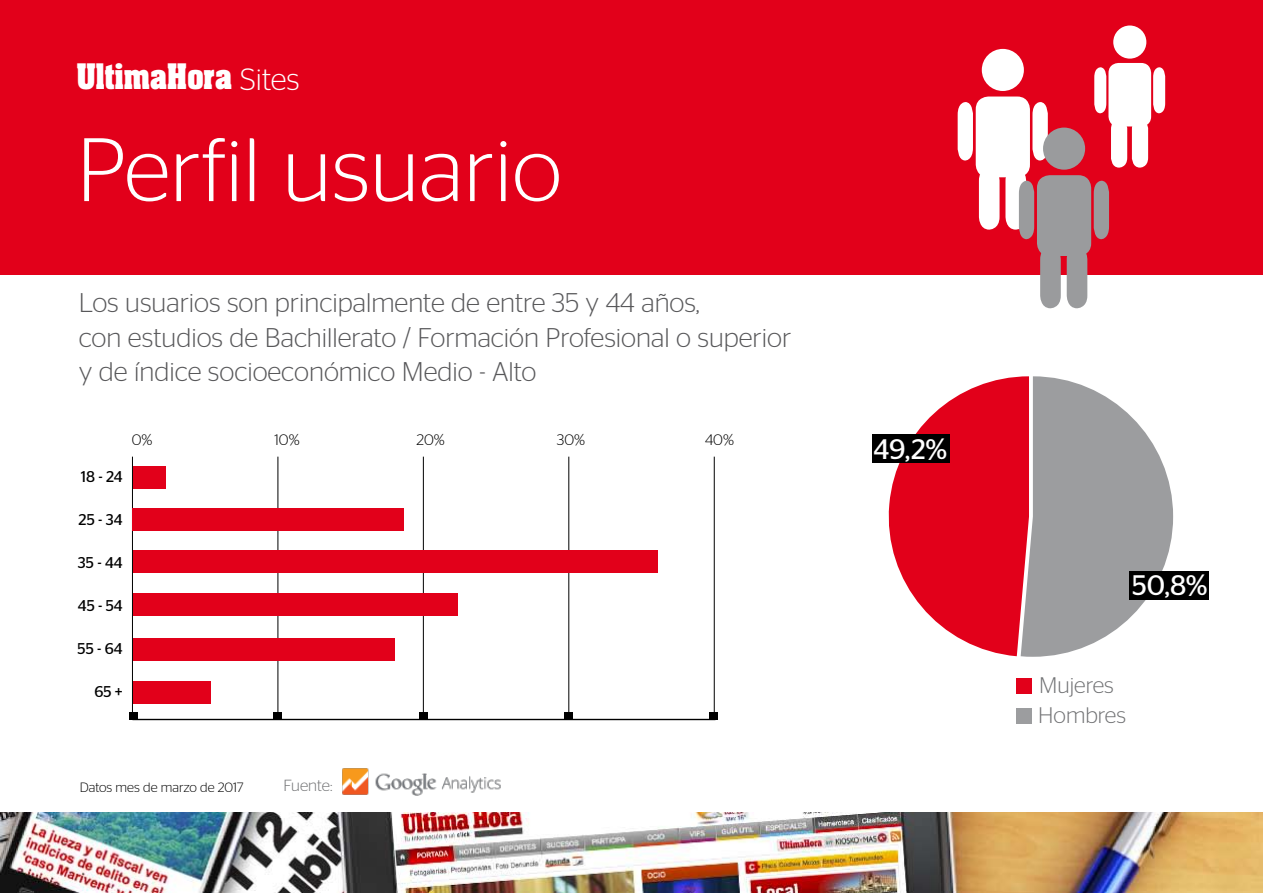
<style>
.page{position:relative;width:1263px;height:893px;background:#fff}
.page>*{position:absolute;margin:0;border:0;box-sizing:border-box;transform-origin:0 0}
.t1{font:300 89.85px "Stag Sans";color:#fff}
.t2{font:700 30px "Aachen Std";color:#fff;scale:.88 1}
.t3{font:28.2px "Stag Sans";color:#fff}
.t4{font:300 27px/34.5px "Stag Sans";color:#58585a}
.t5{font:300 22.5px "Stag Sans";color:#707173}
.t6{font:300 16.05px "Stag Sans";color:#707173}
.t7{font:15.6px "Stag Sans";color:#000}
.t8{font:300 15.15px "Stag Sans";color:#000}
.t9{font:300 13.5px "Stag Sans";color:#000}
.s1{font-family:"Stag Sans";font-weight:300;font-size:30.75px}
</style>
<div class="page">
<div style="left:0;top:0;width:1263px;height:275px;background:#e2001a"></div>
<svg style="left:882px;top:376px;width:291px;height:281px"></svg>
<div style="left:1016px;top:678px;width:16px;height:16px;background:#e2001a"></div>
<div style="left:1016px;top:708px;width:16px;height:16px;background:#9c9d9f"></div>
<hr style="left:132px;top:719px;width:583px;height:1px;background:#000">
<hr style="left:132px;top:457px;width:1px;height:258px;background:#000">
<hr style="left:278px;top:457px;width:1px;height:258px;background:#000">
<hr style="left:423px;top:457px;width:1px;height:258px;background:#000">
<hr style="left:568px;top:457px;width:1px;height:258px;background:#000">
<hr style="left:714px;top:457px;width:1px;height:258px;background:#000">
<div style="left:133px;top:550px;width:524px;height:23px;background:#e2001a"></div>
<div style="left:133px;top:681px;width:77px;height:23px;background:#e2001a"></div>
<div style="left:133px;top:508px;width:271px;height:23px;background:#e2001a"></div>
<div style="left:133px;top:638px;width:261px;height:23px;background:#e2001a"></div>
<div style="left:133px;top:466px;width:33px;height:23px;background:#e2001a"></div>
<div style="left:133px;top:593px;width:324px;height:23px;background:#e2001a"></div>
<div style="left:976px;top:97px;width:54px;height:80px;background:#fff;border-radius:13px"></div>
<svg style="left:979px;top:173px;width:20px;height:57px"></svg>
<svg style="left:1032px;top:102px;width:16px;height:59px"></svg>
<svg style="left:958px;top:102px;width:15px;height:59px"></svg>
<div style="left:982px;top:49px;width:42px;height:42px;background:#fff;border-radius:50%"></div>
<div style="left:1108px;top:63px;width:43px;height:63px;background:#fff;border-radius:10px"></div>
<svg style="left:1111px;top:123px;width:37px;height:45px"></svg>
<svg style="left:1153px;top:67px;width:12px;height:46px"></svg>
<svg style="left:1094px;top:67px;width:12px;height:46px"></svg>
<div style="left:1113px;top:26px;width:33px;height:33px;background:#fff;border-radius:50%"></div>
<div style="left:1037px;top:175px;width:54px;height:81px;background:#9a9b9d;border-radius:13px"></div>
<svg style="left:1040px;top:252px;width:21px;height:56px"></svg>
<svg style="left:1067px;top:253px;width:20px;height:55px"></svg>
<svg style="left:1094px;top:181px;width:15px;height:58px"></svg>
<svg style="left:1005px;top:168px;width:29px;height:71px"></svg>
<div style="left:1043px;top:128px;width:42px;height:42px;background:#9a9b9d;border-radius:50%"></div>
<img style="left:342px;top:768px;width:159px;height:28px">
<img style="left:0;top:813px;width:1263px;height:80px">
<div style="left:872px;top:435px;width:78px;height:28px;background:#000"></div>
<div style="left:1130px;top:571px;width:79px;height:28px;background:#000"></div>
<div style="left:709px;top:713px;width:9px;height:7px;background:#000"></div>
<div style="left:565px;top:713px;width:8px;height:7px;background:#000"></div>
<div style="left:419px;top:713px;width:8px;height:7px;background:#000"></div>
<div style="left:273px;top:713px;width:9px;height:7px;background:#000"></div>
<div style="left:129px;top:713px;width:8px;height:7px;background:#000"></div>
<p class="t2" style="left:77px;top:55px;width:255px">UltimaHora <span class="s1">Sites</span></p>
<h1 class="t1" style="left:77px;top:120px;width:487px">Perfil usuario</h1>
<p class="t4" style="left:79px;top:285px;width:714px">Los usuarios son principalmente de entre 35 y 44 años,<br>con estudios de Bachillerato / Formación Profesional o superior y de índice socioeconómico Medio - Alto</p>
<p class="t8" style="left:132px;top:431px;width:22px">0%</p>
<p class="t8" style="left:274px;top:431px;width:27px">10%</p>
<p class="t8" style="left:416px;top:431px;width:30px">20%</p>
<p class="t8" style="left:557px;top:431px;width:30px">30%</p>
<p class="t8" style="left:705px;top:431px;width:30px">40%</p>
<p class="t7" style="left:81px;top:468px;width:43px">18 - 24</p>
<p class="t7" style="left:79px;top:511px;width:46px">25 - 34</p>
<p class="t7" style="left:78px;top:554px;width:46px">35 - 44</p>
<p class="t7" style="left:78px;top:596px;width:46px">45 - 54</p>
<p class="t7" style="left:78px;top:639px;width:47px">55 - 64</p>
<p class="t7" style="left:94px;top:682px;width:30px">65 +</p>
<p class="t9" style="left:80px;top:779px;width:165px">Datos mes de marzo de 2017</p>
<p class="t6" style="left:283px;top:777px;width:50px">Fuente:</p>
<p class="t3" style="left:873px;top:433px;width:75px">49,2%</p>
<p class="t3" style="left:1132px;top:569px;width:77px">50,8%</p>
<p class="t5" style="left:1039px;top:672px;width:76px">Mujeres</p>
<p class="t5" style="left:1038px;top:703px;width:89px">Hombres</p>
</div>
